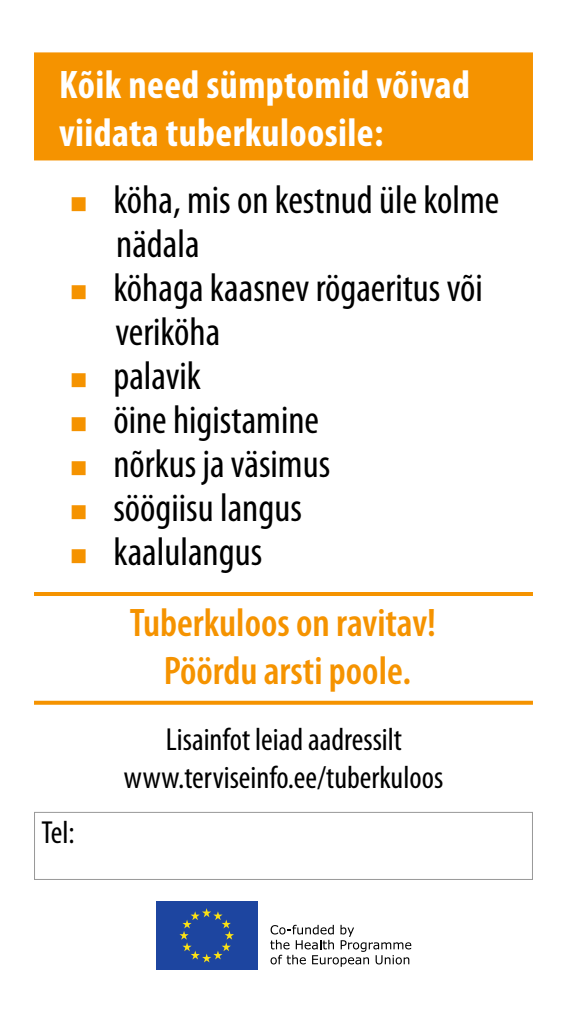
<style>
.page{position:relative;width:567px;height:1021px;background:#fff}
.page>*{position:absolute;margin:0;border:0;box-sizing:border-box;transform-origin:0 0}
.t1{font:condensed 40px/44px "Myriad Pro";color:#000}
.t2{font:600 condensed 40px/70.8px "Myriad Pro";color:#f59300}
.t3{font:700 condensed 40px/48px "Myriad Pro";letter-spacing:.01em;color:#fff}
.t4{font:condensed 32px/38.4px "Myriad Pro";color:#000;text-align:center}
.s1{color:#f59300}
.s2{font-weight:400;color:#000}
</style>
<div class="page">
<div style="left:34px;top:52px;width:499px;height:108px;background:#f59300"></div>
<hr style="left:34px;top:592px;width:499px;height:4px;background:#f59300">
<svg style="left:34px;top:700px;width:499px;height:4px;fill:#f59300"></svg>
<div style="left:156px;top:901px;width:101px;height:68px;background:#1d45a0"></div>
<svg style="left:179px;top:908px;width:55px;height:54px"></svg>
<svg style="left:270px;top:924px;width:141px;height:42px"></svg>
<div style="left:34px;top:811px;width:499px;height:69px;border:1px solid #989898"></div>
<p class="t3" style="left:59px;top:60px;width:412px">Kõik need sümptomid võivad viidata tuberkuloosile:</p>
<p class="t1" style="left:116px;top:177px;width:385px;text-indent:-46px"><span class="s1">■</span> köha, mis on kestnud üle kolme nädala</p>
<p class="t1" style="left:115px;top:265px;width:369px;text-indent:-46px"><span class="s1">■</span> köhaga kaasnev rögaeritus või veriköha</p>
<p class="t1" style="left:70px;top:353px;width:133px"><span class="s1">■</span> palavik</p>
<p class="t1" style="left:70px;top:397px;width:251px"><span class="s1">■</span> öine higistamine</p>
<p class="t1" style="left:70px;top:441px;width:262px"><span class="s1">■</span> nõrkus ja väsimus</p>
<p class="t1" style="left:70px;top:485px;width:234px"><span class="s1">■</span> söögiisu langus</p>
<p class="t2" style="left:130px;top:515px;width:308px;text-indent:-60px">■ <span class="s2">kaalulangus<br></span>Tuberkuloos on ravitav!</p>
<p class="t2" style="left:164px;top:634px;width:249px">Pöördu arsti poole.</p>
<p class="t4" style="left:124px;top:719px;width:321px">Lisainfot leiad aadressilt www.terviseinfo.ee/tuberkuloos</p>
<p class="t4" style="left:41px;top:812px;width:35px">Tel:</p>
</div>
